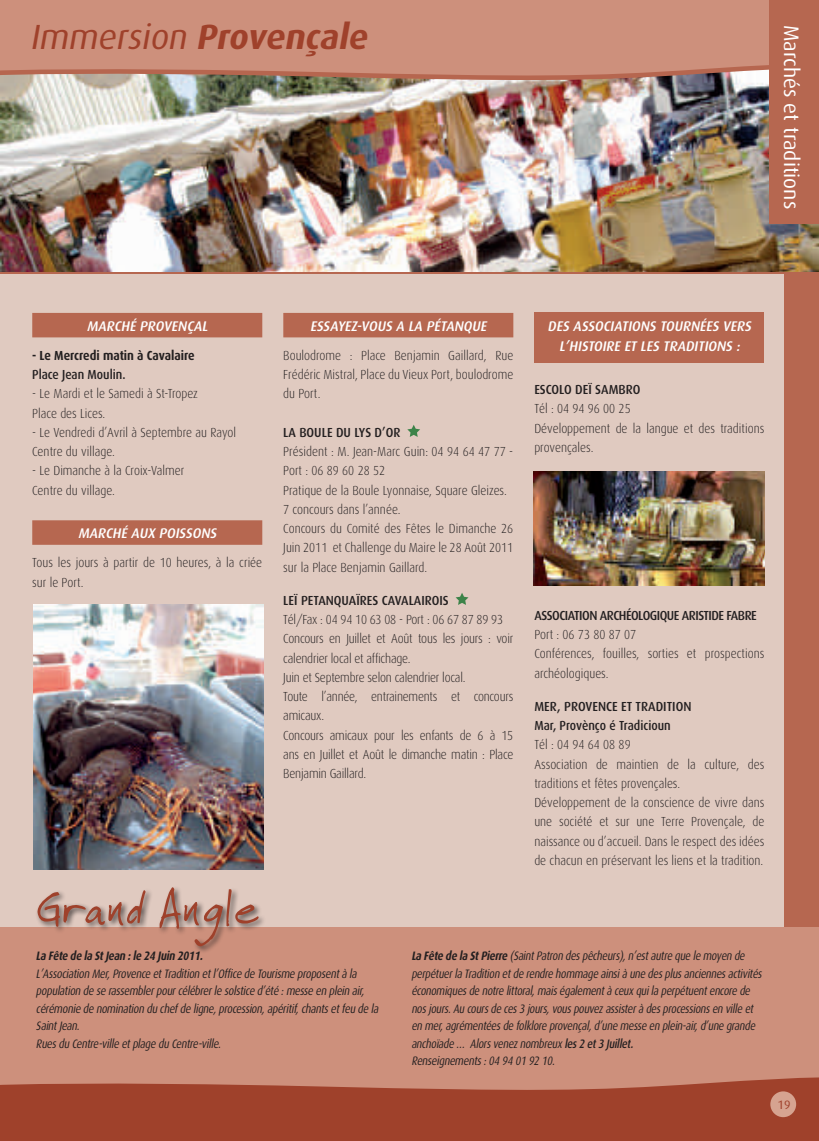
<style>
.page{position:relative;width:819px;height:1141px;background:#e0cac0}
.page>*{position:absolute;margin:0;border:0;box-sizing:border-box;transform-origin:0 0}
.t1{font:52.5px "Faraco Hand";color:#9f412b}
.t2{font:italic 700 35px "Dax";color:#9f412b}
.t3{font:21px "Dax";color:#fff}
.t4{font:italic 500 14px/20.1px "Dax";color:#fff;text-align:center}
.t5{font:300 13.12px/19.2px "Dax";color:#231f20;scale:.9 1}
.t6{font:300 13.12px/19.2px "Dax";letter-spacing:-.02em;color:#231f20;scale:.9 1}
.t7{font:500 13.12px/19.2px "Dax";color:#231f20;scale:.95 1}
.t8{font:500 13.12px "Dax";letter-spacing:-.04em;color:#231f20;scale:.95 1}
.t9{font:700 13.12px "Dax";color:#231f20;scale:.9 1}
.t10{font:500 13.12px "Dax";color:#231f20;scale:.9 1}
.t11{font:italic 12.25px/17.5px "Dax";color:#231f20;scale:.84 1}
.t12{font:italic 12.25px/17.5px "Dax";color:#231f20;scale:.85 1}
.t13{font:italic 700 12.25px "Dax";color:#231f20;scale:.85 1}
.t14{font:12.25px "Dax";color:#9f412b}
.s1{font-weight:400}
.s2{font-weight:700}
.s3{font-weight:500}
</style>
<div class="page">
<div style="left:784px;top:0;width:35px;height:1141px;background:#b66750"></div>
<img style="left:0;top:80px;width:819px;height:191px">
<img style="left:0;top:77px;width:769px;height:3px">
<svg style="left:0;top:0;width:769px;height:77px;background:#cb8e7a"></svg>
<div style="left:769px;top:0;width:50px;height:223px;background:#b66750"></div>
<div style="left:0;top:927px;width:819px;height:207px;background:#cd907c"></div>
<div style="left:35px;top:885px;width:408px;height:104px;background:#231f20;opacity:.75"></div>
<svg style="left:0;top:1077px;width:819px;height:64px;background:#a54b35"></svg>
<div style="left:534px;top:313px;width:230px;height:50px;background:#b66750"></div>
<div style="left:32px;top:313px;width:230px;height:24px;background:#b66750"></div>
<div style="left:32px;top:520px;width:230px;height:25px;background:#b66750"></div>
<div style="left:283px;top:313px;width:230px;height:24px;background:#b66750"></div>
<svg style="left:407px;top:425px;width:13px;height:12px"></svg>
<svg style="left:455px;top:593px;width:13px;height:12px"></svg>
<img style="left:33px;top:604px;width:231px;height:266px">
<img style="left:533px;top:471px;width:231px;height:114px">
<div style="left:770px;top:1091px;width:26px;height:26px;background:#d6a390;border-radius:50%"></div>
<h2 class="t2" style="left:30px;top:17px;width:346px"><span class="s1">Immersion</span> Provençale</h2>
<h3 class="t3" style="left:803px;top:25px;width:186px;rotate:90deg">Marchés et traditions</h3>
<p class="t4" style="left:87px;top:316px;width:125px">MARCHÉ PROVENÇAL</p>
<p class="t9" style="left:32px;top:348px;width:182px">- Le Mercredi matin à Cavalaire</p>
<p class="t10" style="left:32px;top:367px;width:105px">Place Jean Moulin.</p>
<p class="t5" style="left:32px;top:384px;width:186px">- Le Mardi et le Samedi à St-Tropez<br>Place des Lices.</p>
<p class="t5" style="left:32px;top:423px;width:228px">- Le Vendredi d’Avril à Septembre au Rayol<br>Centre du village.</p>
<p class="t5" style="left:32px;top:461px;width:170px">- Le Dimanche à la Croix-Valmer<br>Centre du village.</p>
<p class="t4" style="left:78px;top:523px;width:143px">MARCHÉ AUX POISSONS</p>
<p class="t5" style="left:32px;top:553px;width:257px">Tous les jours à partir de 10 heures, à la criée sur le Port.</p>
<p class="t4" style="left:310px;top:316px;width:181px">ESSAYEZ-VOUS A LA PÉTANQUE</p>
<p class="t5" style="left:283px;top:346px;width:257px;text-align:justify">Boulodrome : Place Benjamin Gaillard, Rue Frédéric Mistral, Place du Vieux Port, boulodrome du Port.</p>
<p class="t7" style="left:283px;top:423px;width:125px">LA BOULE DU LYS D’OR</p>
<p class="t5" style="left:283px;top:442px;width:257px">Président : M. Jean-Marc Guin: 04 94 64 47 77 - Port : 06 89 60 28 52<br>Pratique de la Boule Lyonnaise, Square Gleizes.<br>7 concours dans l’année.<br>Concours du Comité des Fêtes le Dimanche 26<br>Juin 2011 et Challenge du Maire le 28 Août 2011 sur la Place Benjamin Gaillard.</p>
<p class="t7" style="left:283px;top:591px;width:176px">LEÏ PETANQUAÏRES CAVALAIROIS</p>
<p class="t6" style="left:283px;top:610px;width:257px">Tél/Fax : 04 94 10 63 08 - Port : 06 67 87 89 93<br>Concours en Juillet et Août tous les jours : voir calendrier local et affichage.<br>Juin et Septembre selon calendrier local.<br>Toute l’année, entrainements et concours amicaux.<br>Concours amicaux pour les enfants de 6 à 15 ans en Juillet et Août le dimanche matin : Place Benjamin Gaillard.</p>
<p class="t4" style="left:547px;top:316px;width:208px">DES ASSOCIATIONS TOURNÉES VERS<br>L’HISTOIRE ET LES TRADITIONS :</p>
<p class="t7" style="left:534px;top:380px;width:113px">ESCOLO DEÏ SAMBRO</p>
<p class="t5" style="left:534px;top:399px;width:257px">Tél : 04 94 96 00 25<br>Développement de la langue et des traditions provençales.</p>
<p class="t8" style="left:534px;top:608px;width:236px">ASSOCIATION ARCHÉOLOGIQUE ARISTIDE FABRE</p>
<p class="t5" style="left:534px;top:625px;width:257px">Port : 06 73 80 87 07<br>Conférences, fouilles, sorties et prospections archéologiques.</p>
<p class="t7" style="left:534px;top:697px;width:167px">MER, PROVENCE ET TRADITION<br>Mar, Provènço é Tradicioun</p>
<p class="t5" style="left:534px;top:735px;width:257px">Tél : 04 94 64 08 89<br>Association de maintien de la culture, des traditions et fêtes provençales.<br>Développement de la conscience de vivre dans une société et sur une Terre Provençale, de naissance ou d’accueil. Dans le respect des idées de chacun en préservant les liens et la tradition.</p>
<h1 class="t1" style="left:36px;top:877px;width:226px">Grand Angle</h1>
<p class="t13" style="left:36px;top:949px;width:201px">La Fête de la StJean :le 24 Juin 2011.</p>
<p class="t12" style="left:36px;top:965px;width:407px">L’Association Mer,Provence etTradition etl’Office de Tourisme proposentà la population de se rassemblerpourcélébrerle solstice d’été :messe en plein air, cérémonie de nomination du chefde ligne,procession,apéritif,chantsetfeu de la SaintJean.<br>Ruesdu Centre-ville etplage du Centre-ville.</p>
<p class="t11" style="left:411px;top:947px;width:421px"><span class="s2">La Fête de la StPierre</span> (SaintPatron despêcheurs),n’estautre que le moyen de perpétuerla Tradition etde rendre hommage ainsià une desplusanciennesactivités économiquesde notre littoral,maiségalementà ceuxquila perpétuentencore de nosjours.Au coursde ces3 jours,vouspouvezassisterà desprocessionsen ville et en mer,agrémentéesde folklore provençal,d’une messe en plein-air,d’une grande anchoïade … Alorsveneznombreux<span class="s3">les2 et3 Juillet.<br></span>Renseignements :04 94 01 92 10.</p>
<p class="t14" style="left:777px;top:1098px;width:14px">19</p>
</div>
